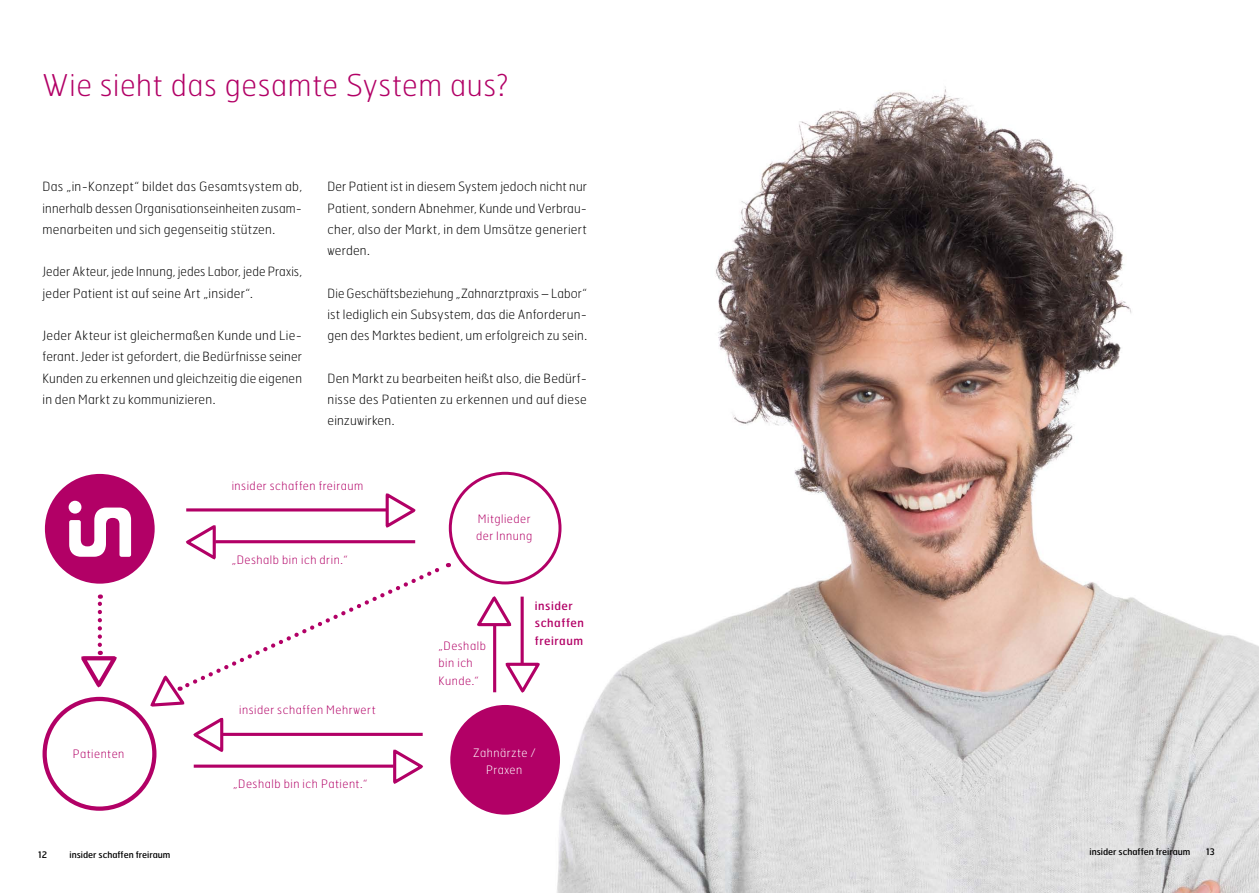
<style>
.page{position:relative;width:1259px;height:893px;background:#fff}
.page>*{position:absolute;margin:0;border:0;box-sizing:border-box;transform-origin:0 0}
.t1{font:100 30px "Hermes";letter-spacing:.02em;color:#b20066}
.t2{font:100 12.75px/21.3px "Hermes";letter-spacing:.015em;color:#000;text-align:justify}
.t3{font:100 12.75px/21.3px "Hermes";letter-spacing:.015em;color:#000;text-align:justify;scale:.96 1}
.t4{font:100 11.55px/17.4px "Hermes";letter-spacing:.045em;color:#b20066}
.t5{font:11.55px/17.4px "Hermes";letter-spacing:.05em;color:#b20066}
.t6{font:100 11.55px/17.4px "Hermes";letter-spacing:.05em;color:#fff;text-align:center}
.t7{font:9px "Hermes";color:#000}
</style>
<div class="page">
<img style="left:373px;top:86px;width:886px;height:807px">
<div style="left:449px;top:472px;width:112px;height:112px;border:3px solid #b20066;border-radius:50%"></div>
<div style="left:450px;top:705px;width:110px;height:110px;background:#b20066;border-radius:50%"></div>
<div style="left:43px;top:697px;width:113px;height:114px;border:4px solid #b20066;border-radius:50%"></div>
<svg style="left:476px;top:594px;width:38px;height:42px"></svg>
<hr style="left:493px;top:626px;width:3px;height:66px;background:#b20066">
<svg style="left:193px;top:717px;width:32px;height:35px"></svg>
<hr style="left:223px;top:733px;width:200px;height:3px;background:#b20066">
<svg style="left:391px;top:747px;width:34px;height:38px"></svg>
<hr style="left:194px;top:765px;width:200px;height:3px;background:#b20066">
<svg style="left:149px;top:491px;width:301px;height:217px"></svg>
<hr style="left:215px;top:540px;width:200px;height:3px;background:#b20066">
<svg style="left:503px;top:661px;width:38px;height:34px"></svg>
<svg style="left:520px;top:597px;width:4px;height:66px"></svg>
<svg style="left:81px;top:651px;width:36px;height:37px"></svg>
<svg style="left:98px;top:594px;width:4px;height:51px"></svg>
<div style="left:45px;top:474px;width:110px;height:109px;background:#b20066;border-radius:50%"></div>
<div style="left:69px;top:501px;width:12px;height:13px;background:#fff;border-radius:50%"></div>
<svg style="left:69px;top:508px;width:62px;height:49px"></svg>
<h1 class="t1" style="left:43px;top:66px;width:468px">Wie sieht das gesamte System aus?</h1>
<p class="t2" style="left:43px;top:176px;width:261px">Das „in-Konzept“ bildet das Gesamtsystem ab, innerhalb dessen Organisationseinheiten zusam&shy;menarbeiten und sich gegenseitig stützen.</p>
<p class="t2" style="left:43px;top:261px;width:261px">Jeder Akteur, jede Innung, jedes Labor, jede Praxis, jeder Patient ist auf seine Art „insider“.</p>
<p class="t2" style="left:43px;top:325px;width:261px">Jeder Akteur ist gleichermaßen Kunde und Lie&shy;ferant. Jeder ist gefordert, die Bedürfnisse seiner Kunden zu erkennen und gleichzeitig die eigenen in den Markt zu kommunizieren.</p>
<p class="t2" style="left:327px;top:176px;width:261px">Der Patient ist in diesem System jedoch nicht nur Patient, sondern Abnehmer, Kunde und Verbrau&shy;cher, also der Markt, in dem Umsätze generiert werden.</p>
<p class="t3" style="left:327px;top:282px;width:272px">Die Geschäftsbeziehung „Zahnarztpraxis – Labor“ ist lediglich ein Subsystem, das die Anforderun&shy;gen des Marktes bedient, um erfolgreich zu sein.</p>
<p class="t2" style="left:327px;top:367px;width:261px">Den Markt zu bearbeiten heißt also, die Bedürf&shy;nisse des Patienten zu erkennen und auf diese einzuwirken.</p>
<p class="t4" style="left:73px;top:745px;width:53px">Patienten</p>
<p class="t7" style="left:38px;top:849px;width:10px">12</p>
<p class="t7" style="left:69px;top:849px;width:102px">insider schaffen freiraum</p>
<p class="t4" style="left:232px;top:476px;width:133px">insider schaffen freiraum</p>
<p class="t4" style="left:232px;top:551px;width:117px">„Deshalb bin ich drin.“</p>
<p class="t4" style="left:239px;top:701px;width:138px">insider schaffen Mehrwert</p>
<p class="t4" style="left:233px;top:775px;width:136px">„Deshalb bin ich Patient.“</p>
<p class="t4" style="left:476px;top:510px;width:58px">Mitglieder der Innung</p>
<p class="t4" style="left:438px;top:637px;width:49px">„Deshalb bin ich<br>Kunde.“</p>
<p class="t5" style="left:535px;top:597px;width:51px">insider schaffen freiraum</p>
<p class="t6" style="left:473px;top:743px;width:64px">Zahnärzte /<br>Praxen</p>
<p class="t7" style="left:1089px;top:846px;width:102px">insider schaffen freiraum</p>
<p class="t7" style="left:1206px;top:846px;width:10px">13</p>
</div>
